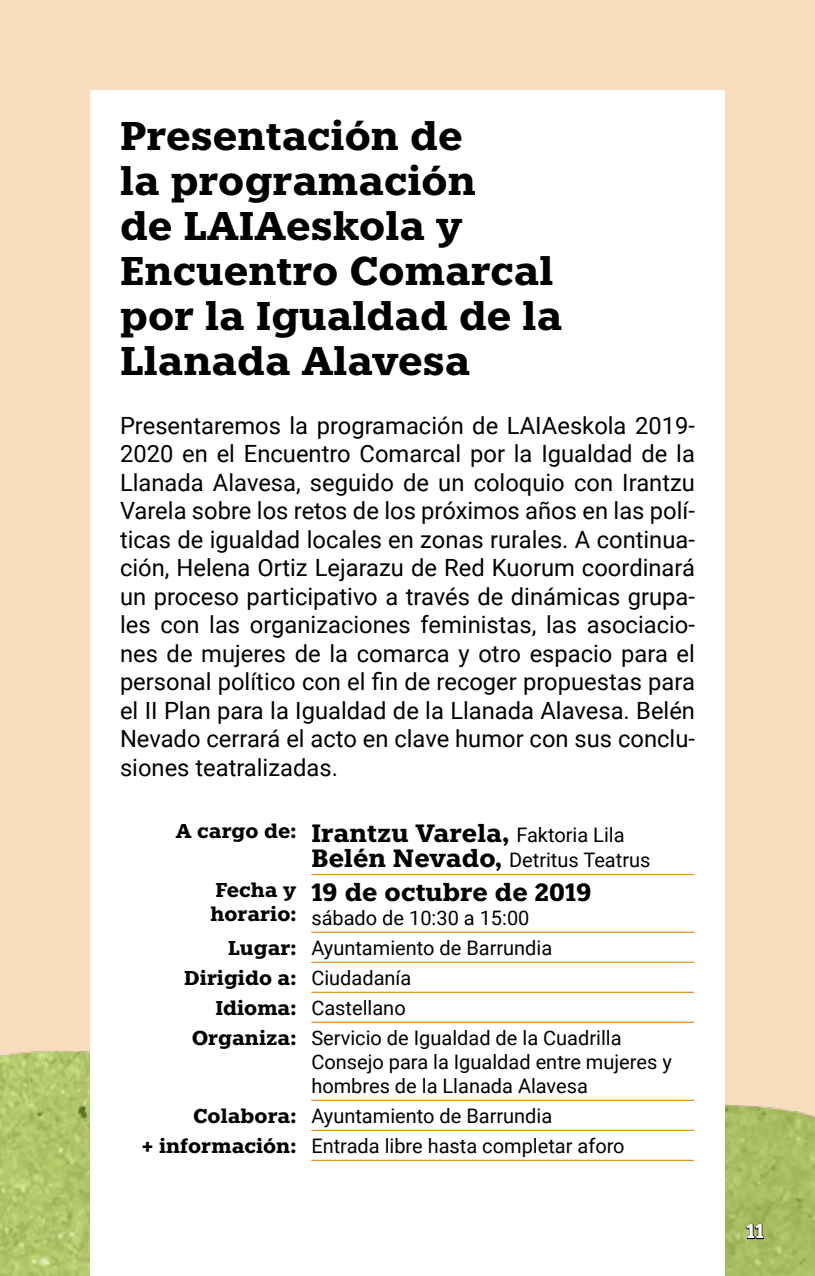
<style>
.page{position:relative;width:815px;height:1276px;background:#f8debf}
.page>*{position:absolute;margin:0;border:0;box-sizing:border-box;transform-origin:0 0}
.t1{font:700 40px/45px "Knile";color:#000}
.t2{font:700 25px "Knile";color:#000}
.t3{font:23.75px/28.5px "Roboto";color:#000;text-align:justify}
.t4{font:20px/30px "Roboto";color:#000}
.t5{font:700 20px/24px "Knile";color:#000}
.t6{font:700 20px "Knile";color:#fff}
.s1{font-size:20px}
.s2{font-family:"Roboto";font-weight:400;font-size:20px}
.s3{font-family:"Knile";font-weight:700;font-size:25px}
.s4{font-family:"Knile";font-weight:700}
.s5{font-family:"Roboto";font-weight:400}
</style>
<div class="page">
<img style="left:0;top:1050px;width:815px;height:226px">
<div style="left:90px;top:90px;width:635px;height:1186px;background:#fff"></div>
<hr style="left:311px;top:874px;width:383px;height:1px;background:#e79229">
<hr style="left:311px;top:931px;width:383px;height:2px;background:#e79229">
<hr style="left:311px;top:961px;width:383px;height:2px;background:#e79229">
<hr style="left:311px;top:991px;width:383px;height:2px;background:#e79229">
<hr style="left:311px;top:1021px;width:383px;height:2px;background:#e79229">
<hr style="left:311px;top:1099px;width:383px;height:2px;background:#e79229">
<hr style="left:311px;top:1129px;width:383px;height:2px;background:#e79229">
<hr style="left:311px;top:1159px;width:383px;height:2px;background:#e79229">
<svg style="left:745px;top:1223px;width:19px;height:16px"></svg>
<h1 class="t1" style="left:120px;top:113px;width:444px">Presentación de<br>la programación<br>de LAIAeskola y<br>Encuentro Comarcal por la Igualdad de la<br>Llanada Alavesa</h1>
<p class="t3" style="left:120px;top:410px;width:577px">Presentaremos la programación de LAIAeskola 2019- 2020 en el Encuentro Comarcal por la Igualdad de la Llanada Alavesa, seguido de un coloquio con Irantzu Varela sobre los retos de los próximos años en las polí&shy;ticas de igualdad locales en zonas rurales. A continua&shy;ción, Helena Ortiz Lejarazu de Red Kuorum coordinará un proceso participativo a través de dinámicas grupa&shy;les con las organizaciones feministas, las asociacio&shy;nes de mujeres de la comarca y otro espacio para el personal político con el fin de recoger propuestas para el II Plan para la Igualdad de la Llanada Alavesa. Belén Nevado cerrará el acto en clave humor con sus conclu&shy;siones teatralizadas.</p>
<p class="t2" style="left:176px;top:817px;width:450px"><span class="s1">A cargo de:</span> Irantzu Varela, <span class="s2">Faktoria Lila</span></p>
<p class="t4" style="left:311px;top:844px;width:341px"><span class="s3">Belén Nevado,</span> Detritus Teatrus</p>
<p class="t5" style="left:211px;top:878px;width:87px">Fecha y horario:</p>
<p class="t2" style="left:311px;top:876px;width:282px">19 de octubre de 2019</p>
<p class="t4" style="left:228px;top:902px;width:326px;text-indent:83px">sábado de 10:30 a 15:00<br><span class="s4">Lugar:</span> Ayuntamiento de Barrundia</p>
<p class="t5" style="left:184px;top:965px;width:229px">Dirigido a: <span class="s5">Ciudadanía</span></p>
<p class="t4" style="left:192px;top:992px;width:431px;text-indent:24px"><span class="s4">Idioma:</span> Castellano<br><span class="s4">Organiza:</span> Servicio de Igualdad de la Cuadrilla</p>
<p class="t4" style="left:311px;top:1049px;width:362px;line-height:24px">Consejo para la Igualdad entre mujeres y hombres de la Llanada Alavesa</p>
<p class="t4" style="left:142px;top:1100px;width:484px;text-indent:51px"><span class="s4">Colabora:</span> Ayuntamiento de Barrundia<br><span class="s4">+ información:</span> Entrada libre hasta completar aforo</p>
<p class="t6" style="left:746px;top:1218px;width:19px">11</p>
</div>
